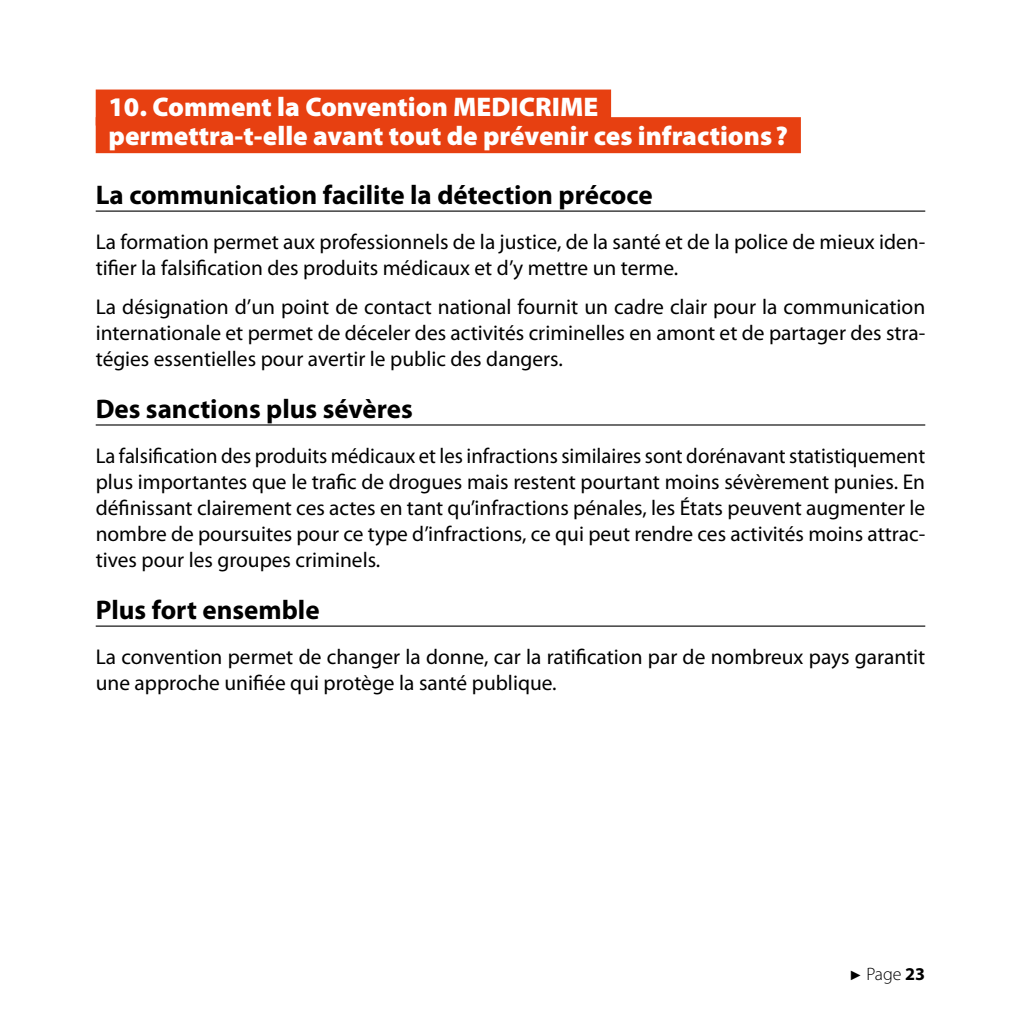
<style>
.page{position:relative;width:1021px;height:1021px;background:#fff}
.page>*{position:absolute;margin:0;border:0;box-sizing:border-box;transform-origin:0 0}
.t1{font:900 27px/29.2px "Myriad Pro";color:#fff}
.t2{font:700 27px "Myriad Pro";color:#000}
.t3{font:21.38px/25.9px "Myriad Pro";color:#000}
.t4{font:300 18px "Myriad Pro";color:#000}
.s1{font-family:"Arial";font-weight:400;font-size:13.5px}
.s2{font-weight:700}
</style>
<div class="page">
<div style="left:96px;top:89px;width:515px;height:36px;background:#e74011"></div>
<div style="left:96px;top:117px;width:704px;height:36px;background:#e74011"></div>
<hr style="left:96px;top:210px;width:829px;height:2px;background:#000">
<hr style="left:96px;top:424px;width:829px;height:1px;background:#000">
<hr style="left:96px;top:625px;width:829px;height:1px;background:#000">
<p class="t1" style="left:108px;top:91px;width:681px">10. Comment la Convention MEDICRIME permettra-t-elle avant tout de prévenir ces infractions ?</p>
<p class="t2" style="left:96px;top:177px;width:558px">La communication facilite la détection précoce</p>
<p class="t3" style="left:96px;top:229px;width:831px">La formation permet aux professionnels de la justice, de la santé et de la police de mieux iden&shy;tifier la falsification des produits médicaux et d’y mettre un terme.</p>
<p class="t3" style="left:96px;top:293px;width:831px;text-align:justify">La désignation d’un point de contact national fournit un cadre clair pour la communication internationale et permet de déceler des activités criminelles en amont et de partager des stra&shy;tégies essentielles pour avertir le public des dangers.</p>
<p class="t2" style="left:96px;top:391px;width:318px">Des sanctions plus sévères</p>
<p class="t3" style="left:96px;top:442px;width:831px;text-align:justify">La falsification des produits médicaux et les infractions similaires sont dorénavant statistiquement plus importantes que le trafic de drogues mais restent pourtant moins sévèrement punies. En définissant clairement ces actes en tant qu’infractions pénales, les États peuvent augmenter le nombre de poursuites pour ce type d’infractions, ce qui peut rendre ces activités moins attrac&shy;tives pour les groupes criminels.</p>
<p class="t2" style="left:96px;top:592px;width:225px">Plus fort ensemble</p>
<p class="t3" style="left:96px;top:643px;width:831px">La convention permet de changer la donne, car la ratification par de nombreux pays garantit une approche unifiée qui protège la santé publique.</p>
<p class="t4" style="left:849px;top:963px;width:78px"><span class="s1">►</span> Page <span class="s2">23</span></p>
</div>
